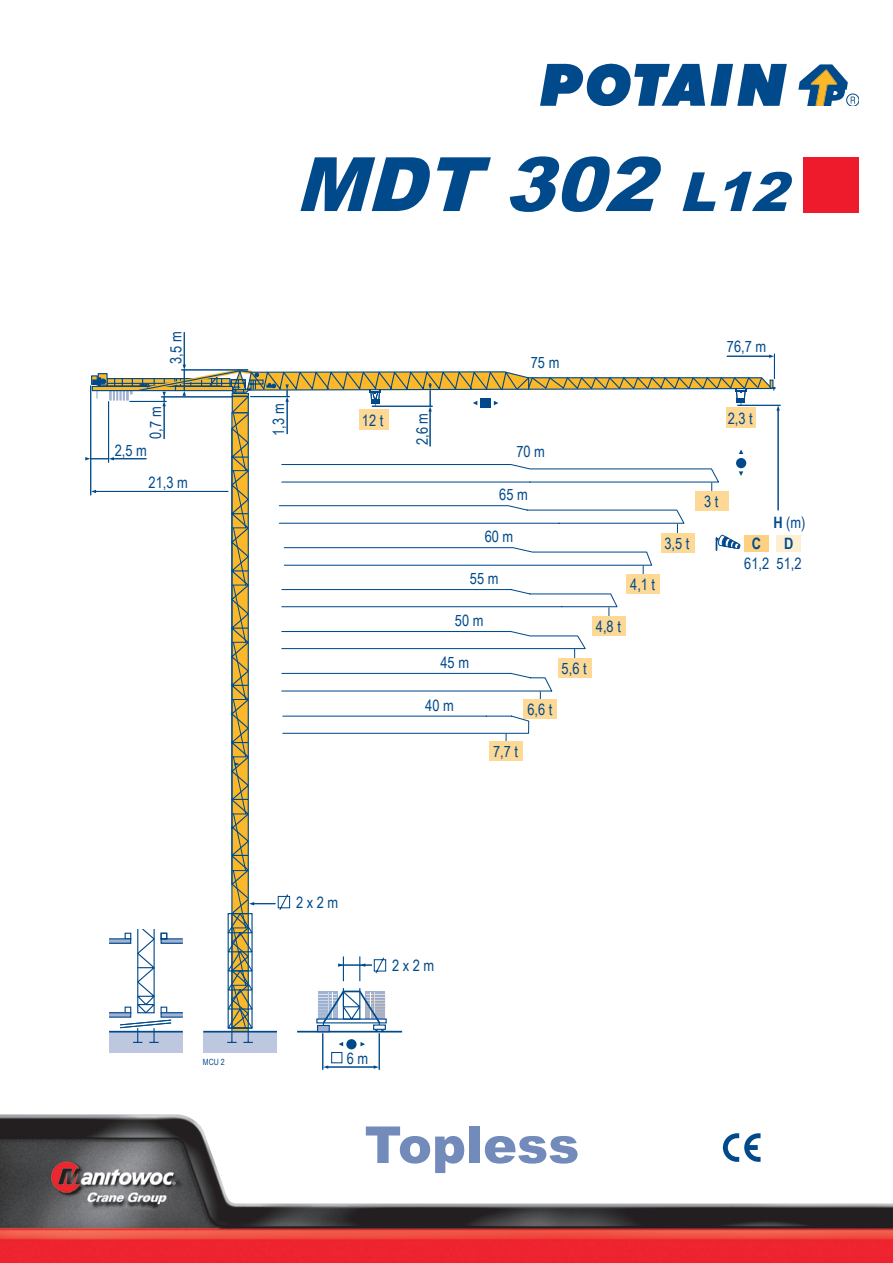
<style>
.page{position:relative;width:893px;height:1263px;background:#fff}
.page>*{position:absolute;margin:0;border:0;box-sizing:border-box;transform-origin:0 0}
.t1{font:italic 900 75px "Arial";color:#004a8b}
.t2{font:900 51px "Arial";color:#728bba}
.t3{font:15.6px "Arial Narrow";color:#004a8b}
.t4{font:700 15.6px "Arial Narrow";color:#004a8b}
.t5{font:8.55px "Arial Narrow";color:#004a8b}
.s1{font-size:54px}
.s2{font-weight:700}
</style>
<div class="page">
<hr style="left:322px;top:1033px;width:1px;height:37px;background:#004a8b">
<hr style="left:379px;top:1033px;width:1px;height:37px;background:#004a8b">
<hr style="left:184px;top:332px;width:1px;height:33px;background:#004a8b">
<div style="left:776px;top:535px;width:25px;height:17px;background:#feefd3"></div>
<svg style="left:85px;top:354px;width:695px;height:715px"></svg>
<svg style="left:540px;top:64px;width:247px;height:42px"></svg>
<div style="left:846px;top:94px;width:13px;height:12px;border:1px solid #004a8b;border-radius:50%"></div>
<svg style="left:798px;top:64px;width:57px;height:42px"></svg>
<div style="left:804px;top:157px;width:55px;height:56px;background:#ee1b2c"></div>
<img style="left:0;top:1114px;width:893px;height:149px">
<svg style="left:723px;top:1133px;width:37px;height:29px"></svg>
<p class="t3" style="left:165px;top:364px;width:34px;rotate:-90deg">3,5 m</p>
<p class="t3" style="left:144px;top:439px;width:34px;rotate:-90deg">0,7 m</p>
<p class="t3" style="left:115px;top:439px;width:34px">2,5 m</p>
<p class="t3" style="left:149px;top:471px;width:41px">21,3 m</p>
<p class="t1" style="left:295px;top:130px;width:513px">MDT 302<span class="s1">L12</span></p>
<p class="t3" style="left:267px;top:436px;width:34px;rotate:-90deg">1,3 m</p>
<p class="t3" style="left:362px;top:409px;width:23px">12 t</p>
<p class="t3" style="left:531px;top:351px;width:30px">75 m</p>
<p class="t3" style="left:727px;top:335px;width:41px">76,7 m</p>
<p class="t3" style="left:411px;top:445px;width:34px;rotate:-90deg">2,6 m</p>
<p class="t3" style="left:516px;top:440px;width:30px">70 m</p>
<p class="t3" style="left:499px;top:483px;width:30px">65 m</p>
<p class="t3" style="left:485px;top:525px;width:30px">60 m</p>
<p class="t3" style="left:470px;top:567px;width:30px">55 m</p>
<p class="t3" style="left:455px;top:609px;width:30px">50 m</p>
<p class="t3" style="left:440px;top:651px;width:30px">45 m</p>
<p class="t3" style="left:425px;top:694px;width:30px">40 m</p>
<p class="t3" style="left:527px;top:698px;width:27px">6,6 t</p>
<p class="t3" style="left:664px;top:532px;width:27px">3,5 t</p>
<p class="t3" style="left:630px;top:573px;width:27px">4,1 t</p>
<p class="t3" style="left:596px;top:615px;width:27px">4,8 t</p>
<p class="t3" style="left:562px;top:657px;width:27px">5,6 t</p>
<p class="t3" style="left:493px;top:740px;width:27px">7,7 t</p>
<p class="t3" style="left:728px;top:407px;width:27px">2,3 t</p>
<p class="t3" style="left:704px;top:490px;width:16px">3 t</p>
<p class="t3" style="left:773px;top:511px;width:34px"><span class="s2">H</span> (m)</p>
<p class="t4" style="left:752px;top:532px;width:11px">C</p>
<p class="t4" style="left:784px;top:532px;width:11px">D</p>
<p class="t3" style="left:744px;top:552px;width:59px">61,2 51,2</p>
<p class="t5" style="left:203px;top:1056px;width:23px">MCU 2</p>
<p class="t3" style="left:296px;top:891px;width:44px">2 x 2 m</p>
<p class="t3" style="left:392px;top:954px;width:44px">2 x 2 m</p>
<p class="t3" style="left:347px;top:1047px;width:23px">6 m</p>
<p class="t2" style="left:365px;top:1108px;width:216px">Topless</p>
</div>
